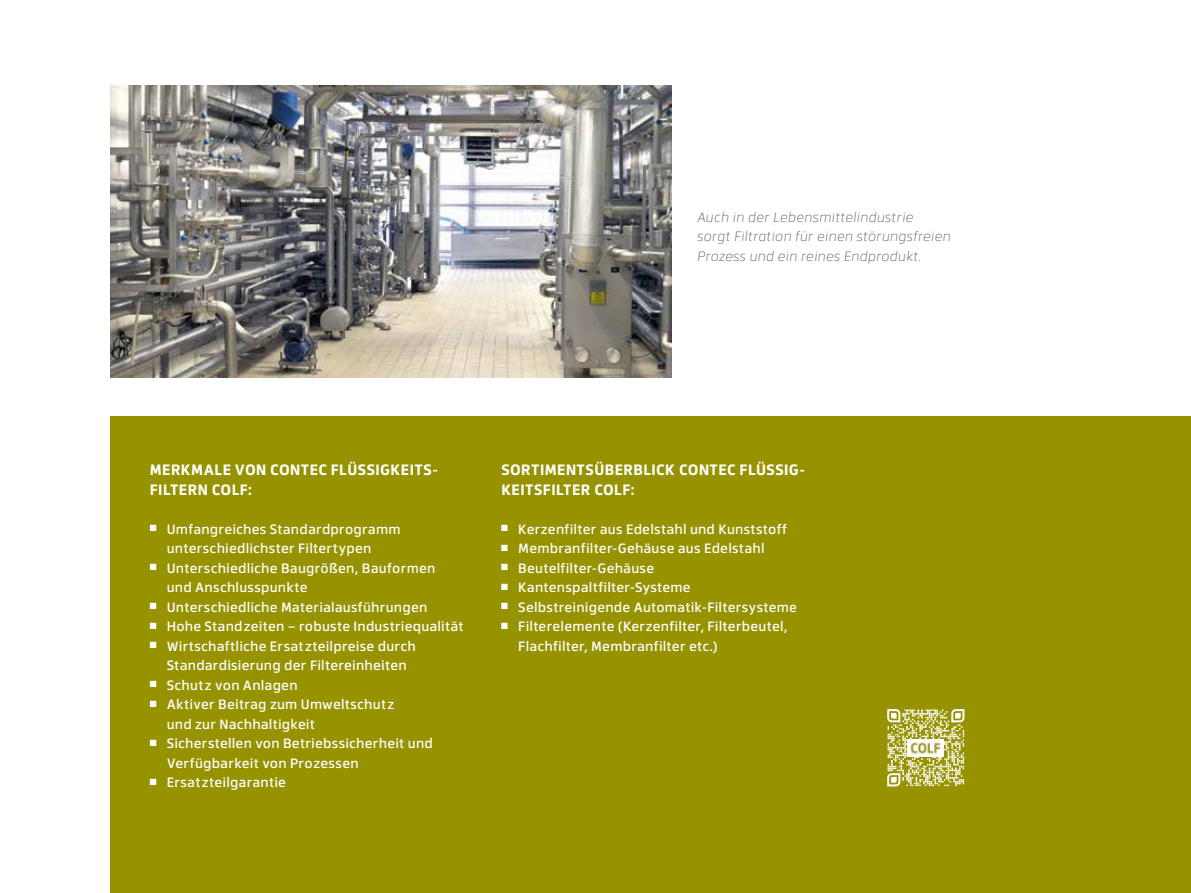
<style>
.page{position:relative;width:1191px;height:893px;background:#fff}
.page>*{position:absolute;margin:0;border:0;box-sizing:border-box;transform-origin:0 0}
.t1{font:700 15px/19.5px "Facto";letter-spacing:.025em;color:#fff}
.t2{font:500 13.5px/19.5px "Facto";letter-spacing:.015em;color:#fff}
.t3{font:italic 300 13.5px/19.5px "Facto";color:#566369}
</style>
<div class="page">
<div style="left:111px;top:417px;width:1080px;height:476px;background:#969200"></div>
<img style="left:111px;top:85px;width:560px;height:293px">
<svg style="left:887px;top:709px;width:77px;height:77px"></svg>
<img style="left:908px;top:739px;width:35px;height:17px">
<p class="t3" style="left:696px;top:206px;width:255px">Auch in der Lebensmittelindustrie<br>sorgt Filtration für einen störungsfreien<br>Prozess und ein reines Endprodukt.</p>
<p class="t1" style="left:150px;top:459px;width:288px">MERKMALE VON CONTEC FLÜSSIGKEITS-<br>FILTERN COLF:</p>
<p class="t2" style="left:167px;top:518px;width:235px;text-indent:-17px">■ Umfangreiches Standardprogramm unterschiedlichster Filtertypen</p>
<p class="t2" style="left:167px;top:557px;width:270px;text-indent:-17px">■ Unterschiedliche Baugrößen, Bauformen und Anschlusspunkte</p>
<p class="t2" style="left:150px;top:596px;width:279px">■ Unterschiedliche Materialausführungen</p>
<p class="t2" style="left:150px;top:616px;width:316px">■ Hohe Standzeiten – robuste Industriequalität</p>
<p class="t2" style="left:150px;top:635px;width:267px;text-align:center">■ Wirtschaftliche Ersatzteilpreise durch<br>Standardisierung der Filtereinheiten</p>
<p class="t2" style="left:150px;top:674px;width:149px">■ Schutz von Anlagen</p>
<p class="t2" style="left:167px;top:694px;width:229px;text-indent:-17px">■ Aktiver Beitrag zum Umweltschutz und zur Nachhaltigkeit</p>
<p class="t2" style="left:167px;top:733px;width:268px;text-indent:-17px">■ Sicherstellen von Betriebssicherheit und<br>Verfügbarkeit von Prozessen¬¬</p>
<p class="t2" style="left:150px;top:772px;width:138px">■ Ersatzteilgarantie</p>
<p class="t1" style="left:501px;top:459px;width:305px">SORTIMENTSÜBERBLICK CONTEC FLÜSSIG-<br>KEITSFILTER COLF:</p>
<p class="t2" style="left:501px;top:518px;width:287px">■ Kerzenfilter aus Edelstahl und Kunststoff</p>
<p class="t2" style="left:501px;top:538px;width:265px">■ Membranfilter-Gehäuse aus Edelstahl</p>
<p class="t2" style="left:501px;top:557px;width:154px">■ Beutelfilter-Gehäuse</p>
<p class="t2" style="left:501px;top:577px;width:191px">■ Kantenspaltfilter-Systeme</p>
<p class="t2" style="left:501px;top:596px;width:297px">■ Selbstreinigende Automatik-Filtersysteme</p>
<p class="t2" style="left:518px;top:616px;width:271px;text-indent:-17px">■ Filterelemente (Kerzenfilter, Filterbeutel,<br>Flachfilter, Membranfilter etc.)</p>
</div>
